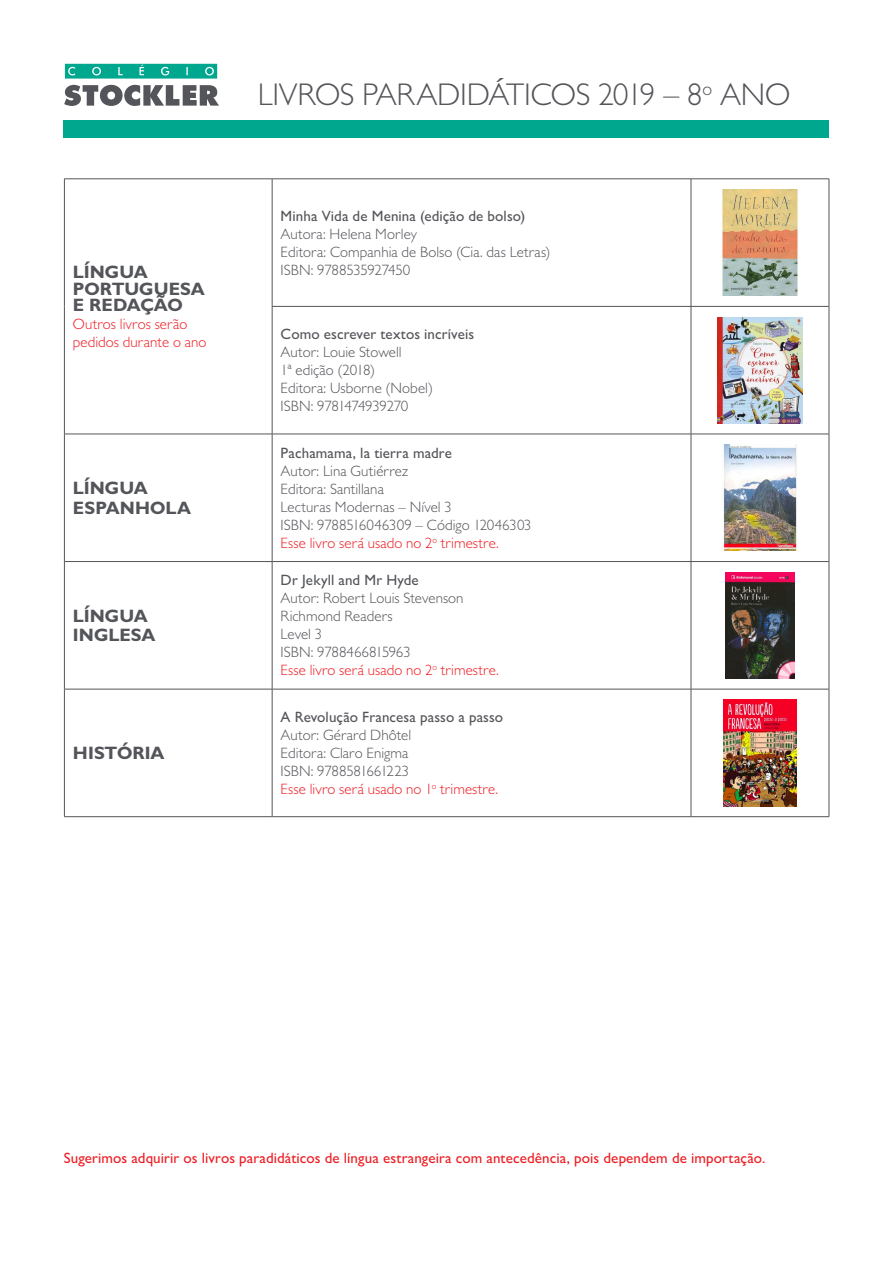
<style>
.page{position:relative;width:893px;height:1263px;background:#fff}
.page>*{position:absolute;margin:0;border:0;box-sizing:border-box;transform-origin:0 0}
.t1{font:300 31.5px "Gill Sans MT Pro";letter-spacing:-.01em;color:#54555a}
.t2{font:700 18px/16.5px "Gill Sans MT Pro";color:#54555a}
.t3{font:700 18px "Gill Sans MT Pro";letter-spacing:-.02em;color:#54555a}
.t4{font:300 15px "Gill Sans MT Pro";letter-spacing:.005em;color:#54555a}
.t5{font:300 15px "Gill Sans MT Pro";letter-spacing:.005em;color:#ee1d23}
.t6{font:500 15px "Gill Sans MT Pro";letter-spacing:.01em;color:#54555a}
.t7{font:500 15px "Gill Sans MT Pro";letter-spacing:.005em;color:#ee1d23}
.t8{font:300 15px "Gill Sans MT Pro";letter-spacing:-.02em;color:#54555a}
.t9{font:300 15px "Gill Sans MT Pro";letter-spacing:-.025em;color:#54555a}
</style>
<div class="page">
<div style="left:64px;top:120px;width:765px;height:17px;background:#00a78f"></div>
<svg style="left:64px;top:85px;width:155px;height:21px"></svg>
<svg style="left:65px;top:64px;width:152px;height:15px;background:#19af99"></svg>
<hr style="left:64px;top:562px;width:1px;height:127px;background:#54555a">
<hr style="left:272px;top:562px;width:1px;height:127px;background:#54555a">
<hr style="left:691px;top:562px;width:1px;height:127px;background:#54555a">
<hr style="left:829px;top:562px;width:1px;height:127px;background:#54555a">
<hr style="left:64px;top:689px;width:208px;height:1px;background:#54555a">
<hr style="left:64px;top:689px;width:1px;height:127px;background:#54555a">
<hr style="left:272px;top:689px;width:419px;height:1px;background:#54555a">
<hr style="left:272px;top:689px;width:1px;height:127px;background:#54555a">
<hr style="left:691px;top:689px;width:138px;height:1px;background:#54555a">
<hr style="left:691px;top:689px;width:1px;height:127px;background:#54555a">
<hr style="left:829px;top:689px;width:1px;height:127px;background:#54555a">
<hr style="left:64px;top:816px;width:208px;height:1px;background:#54555a">
<hr style="left:272px;top:816px;width:419px;height:1px;background:#54555a">
<hr style="left:691px;top:816px;width:138px;height:1px;background:#54555a">
<hr style="left:64px;top:179px;width:208px;height:1px;background:#54555a">
<hr style="left:64px;top:179px;width:1px;height:127px;background:#54555a">
<hr style="left:272px;top:179px;width:419px;height:1px;background:#54555a">
<hr style="left:691px;top:179px;width:138px;height:1px;background:#54555a">
<hr style="left:829px;top:179px;width:1px;height:127px;background:#54555a">
<hr style="left:64px;top:306px;width:1px;height:128px;background:#54555a">
<hr style="left:829px;top:306px;width:1px;height:128px;background:#54555a">
<hr style="left:64px;top:434px;width:208px;height:1px;background:#54555a">
<hr style="left:64px;top:434px;width:1px;height:127px;background:#54555a">
<hr style="left:272px;top:434px;width:419px;height:1px;background:#54555a">
<hr style="left:272px;top:434px;width:1px;height:127px;background:#54555a">
<hr style="left:691px;top:434px;width:138px;height:1px;background:#54555a">
<hr style="left:691px;top:434px;width:1px;height:127px;background:#54555a">
<hr style="left:829px;top:434px;width:1px;height:127px;background:#54555a">
<hr style="left:64px;top:561px;width:208px;height:1px;background:#54555a">
<hr style="left:272px;top:561px;width:419px;height:1px;background:#54555a">
<hr style="left:691px;top:561px;width:138px;height:1px;background:#54555a">
<hr style="left:272px;top:179px;width:1px;height:127px;background:#54555a">
<hr style="left:691px;top:179px;width:1px;height:127px;background:#54555a">
<hr style="left:272px;top:306px;width:419px;height:1px;background:#54555a">
<hr style="left:272px;top:306px;width:1px;height:128px;background:#54555a">
<hr style="left:691px;top:306px;width:138px;height:1px;background:#54555a">
<hr style="left:691px;top:306px;width:1px;height:128px;background:#54555a">
<img style="left:722px;top:189px;width:76px;height:107px">
<img style="left:717px;top:317px;width:85px;height:106px">
<img style="left:723px;top:445px;width:74px;height:106px">
<img style="left:725px;top:572px;width:70px;height:106px">
<img style="left:724px;top:700px;width:72px;height:106px">
<p class="t2" style="left:73px;top:263px;width:134px">LÍNGUA<br>PORTUGUESA</p>
<p class="t3" style="left:73px;top:294px;width:111px">E REDAÇÃO</p>
<p class="t5" style="left:73px;top:315px;width:116px">Outros livros serão</p>
<p class="t5" style="left:73px;top:333px;width:135px">pedidos durante o ano</p>
<p class="t2" style="left:73px;top:479px;width:77px">LÍNGUA</p>
<p class="t2" style="left:73px;top:499px;width:120px">ESPANHOLA</p>
<p class="t2" style="left:73px;top:607px;width:77px">LÍNGUA</p>
<p class="t2" style="left:73px;top:626px;width:84px">INGLESA</p>
<p class="t2" style="left:73px;top:744px;width:93px">HISTÓRIA</p>
<p class="t1" style="left:258px;top:76px;width:534px">LIVROS PARADIDÁTICOS 2019 – 8<sup>o</sup> ANO</p>
<p class="t6" style="left:281px;top:207px;width:246px">Minha Vida de Menina (edição de bolso)</p>
<p class="t4" style="left:281px;top:225px;width:138px">Autora: Helena Morley</p>
<p class="t4" style="left:281px;top:243px;width:271px">Editora: Companhia de Bolso (Cia. das Letras)</p>
<p class="t8" style="left:281px;top:261px;width:131px">ISBN: 9788535927450</p>
<p class="t6" style="left:281px;top:325px;width:195px">Como escrever textos incríveis</p>
<p class="t4" style="left:281px;top:343px;width:123px">Autor: Louie Stowell</p>
<p class="t4" style="left:281px;top:361px;width:96px">1ª edição (2018)</p>
<p class="t4" style="left:281px;top:379px;width:154px">Editora: Usborne (Nobel)</p>
<p class="t9" style="left:281px;top:397px;width:129px">ISBN: 9781474939270</p>
<p class="t6" style="left:281px;top:444px;width:173px">Pachamama, la tierra madre</p>
<p class="t4" style="left:281px;top:462px;width:129px">Autor: Lina Gutiérrez</p>
<p class="t4" style="left:281px;top:480px;width:105px">Editora: Santillana</p>
<p class="t4" style="left:281px;top:498px;width:173px">Lecturas Modernas – Nível 3</p>
<p class="t4" style="left:281px;top:516px;width:253px">ISBN: 9788516046309 – Código 12046303</p>
<p class="t5" style="left:281px;top:534px;width:220px">Esse livro será usado no 2<sup>o</sup> trimestre.</p>
<p class="t6" style="left:281px;top:571px;width:140px">Dr Jekyll and Mr Hyde</p>
<p class="t4" style="left:281px;top:589px;width:184px">Autor: Robert Louis Stevenson</p>
<p class="t4" style="left:281px;top:607px;width:114px">Richmond Readers</p>
<p class="t4" style="left:281px;top:625px;width:43px">Level 3</p>
<p class="t4" style="left:281px;top:643px;width:132px">ISBN: 9788466815963</p>
<p class="t5" style="left:281px;top:661px;width:220px">Esse livro será usado no 2<sup>o</sup> trimestre.</p>
<p class="t6" style="left:281px;top:708px;width:224px">A Revolução Francesa passo a passo</p>
<p class="t4" style="left:281px;top:726px;width:132px">Autor: Gérard Dhôtel</p>
<p class="t4" style="left:281px;top:744px;width:129px">Editora: Claro Enigma</p>
<p class="t4" style="left:281px;top:762px;width:130px">ISBN: 9788581661223</p>
<p class="t5" style="left:281px;top:780px;width:219px">Esse livro será usado no 1<sup>o</sup> trimestre.</p>
<p class="t7" style="left:64px;top:1149px;width:703px">Sugerimos adquirir os livros paradidáticos de língua estrangeira com antecedência, pois dependem de importação.</p>
</div>
